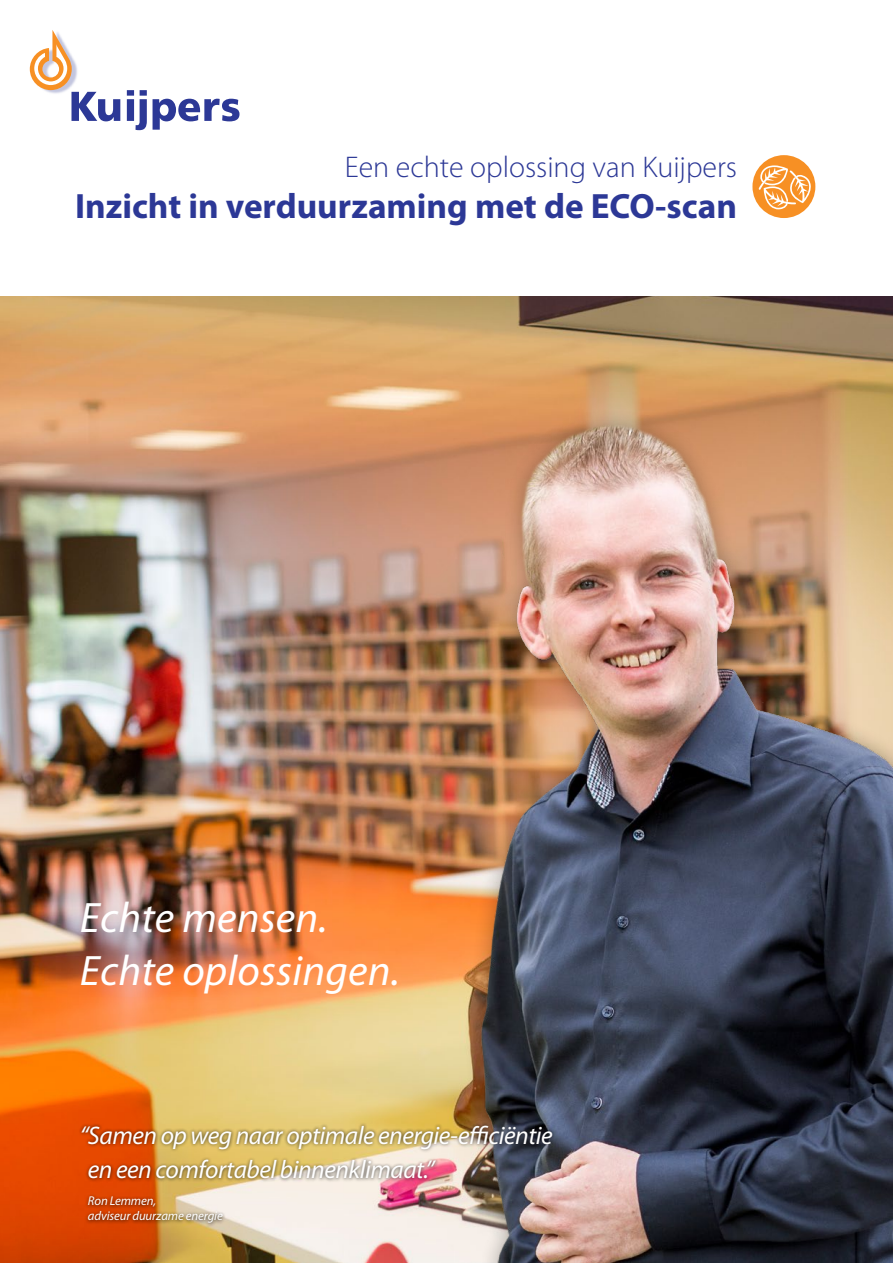
<style>
.page{position:relative;width:893px;height:1263px;background:#fff}
.page>*{position:absolute;margin:0;border:0;box-sizing:border-box;transform-origin:0 0}
.t1{font:italic 42.75px/52.5px "Myriad Pro";letter-spacing:.005em;color:#fff}
.t2{font:700 35.25px "Myriad Pro";color:#2c3896}
.t3{font:300 30px "Myriad Pro";color:#2c3896}
.t4{font:italic 25.5px/34.5px "Myriad Pro";letter-spacing:-.02em;color:#fff}
.t5{font:italic 12.75px/15px "Myriad Pro";letter-spacing:-.01em;color:#fff}
</style>
<div class="page">
<img style="left:0;top:296px;width:893px;height:967px">
<div style="left:752px;top:155px;width:63px;height:63px;background:#f79024;border-radius:50%"></div>
<svg style="left:759px;top:165px;width:52px;height:44px"></svg>
<svg style="left:30px;top:30px;width:209px;height:100px"></svg>
<img style="left:364px;top:366px;width:529px;height:897px">
<div style="left:78px;top:1121px;width:479px;height:107px;background:#000;opacity:.4"></div>
<div style="left:78px;top:1122px;width:477px;height:104px;background:#000;opacity:.4"></div>
<p class="t3" style="left:345px;top:150px;width:394px">Een echte oplossing van Kuijpers</p>
<h2 class="t2" style="left:75px;top:186px;width:663px">Inzicht in verduurzaming met de ECO-scan</h2>
<h1 class="t1" style="left:80px;top:893px;width:321px">Echte mensen.<br>Echte oplossingen.</h1>
<p class="t4" style="left:88px;top:1119px;width:466px;text-indent:-8px">“Samen op weg naar optimale energie-efficiëntie en een comfortabel binnenklimaat.”</p>
<p class="t5" style="left:88px;top:1194px;width:136px">Ron Lemmen,<br>adviseur duurzame energie</p>
</div>
